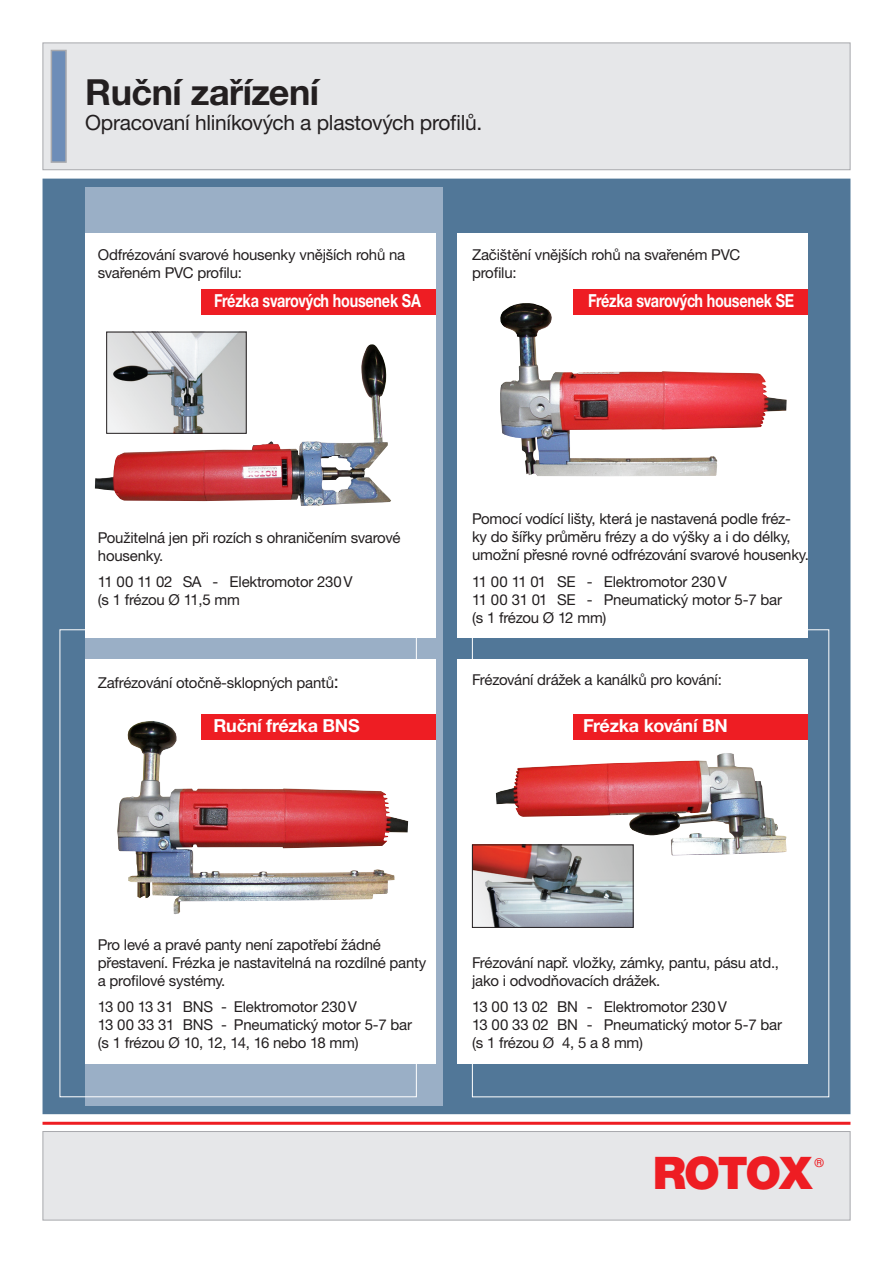
<style>
.page{position:relative;width:893px;height:1263px;background:#fff}
.page>*{position:absolute;margin:0;border:0;box-sizing:border-box;transform-origin:0 0}
.t1{font:900 45px "Helvetica Neue";letter-spacing:-.05em;color:#ee1d23}
.Headline{font:700 36px "Helvetica Neue CE";letter-spacing:-.015em;color:#231f20}
.Headline-2{font:21px "Helvetica Neue CE";letter-spacing:-.015em;color:#231f20}
.Subheadline{font:700 18px "Helvetica Neue CE";letter-spacing:-.015em;color:#fff;scale:.8 1}
.Fließtext{font:700 18px "Helvetica Neue CE";letter-spacing:-.015em;color:#fff}
.Subheadline-2{font:700 18px "Helvetica Neue CE";letter-spacing:-.015em;color:#fff}
.Fließtext-2{font:18px "Helvetica Neue CE";color:#231f20}
.Subheadline-3{font:15px/18px "Helvetica Neue CE";letter-spacing:-.015em;color:#231f20}
.Fließtext-3{font:15px/18px "Helvetica Neue CE";letter-spacing:-.015em;color:#231f20}
.t2{font:12px "Helvetica";color:#ee1d23}
</style>
<div class="page">
<div style="left:43px;top:1131px;width:807px;height:89px;background:#e6e7e9;border:1px solid #a8a9ad"></div>
<div style="left:43px;top:179px;width:807px;height:935px;background:#517798"></div>
<div style="left:85px;top:187px;width:357px;height:919px;background:#9aafc6"></div>
<div style="left:43px;top:43px;width:807px;height:127px;background:#e6e7e9;border:1px solid #a8a9ad"></div>
<hr style="left:43px;top:1122px;width:807px;height:3px;background:#ee1d23">
<div style="left:51px;top:50px;width:16px;height:113px;background:#6d8db8;border:2px solid #a8a9ad"></div>
<div style="left:457px;top:234px;width:351px;height:404px;background:#fff"></div>
<div style="left:457px;top:659px;width:351px;height:404px;background:#fff"></div>
<div style="left:85px;top:234px;width:351px;height:404px;background:#fff"></div>
<div style="left:85px;top:659px;width:351px;height:404px;background:#fff"></div>
<div style="left:202px;top:289px;width:234px;height:26px;background:#ee1d23"></div>
<div style="left:574px;top:289px;width:234px;height:26px;background:#ee1d23"></div>
<div style="left:202px;top:714px;width:234px;height:26px;background:#ee1d23"></div>
<div style="left:574px;top:714px;width:234px;height:26px;background:#ee1d23"></div>
<img style="left:95px;top:344px;width:296px;height:162px">
<img style="left:500px;top:303px;width:287px;height:173px">
<img style="left:496px;top:753px;width:291px;height:102px">
<img style="left:108px;top:334px;width:137px;height:98px">
<div style="left:106px;top:332px;width:141px;height:102px;border:1px solid #231f20"></div>
<img style="left:474px;top:846px;width:158px;height:80px">
<div style="left:472px;top:844px;width:162px;height:84px;border:1px solid #231f20"></div>
<img style="left:117px;top:721px;width:291px;height:193px">
<p class="Headline" style="left:85px;top:70px;width:236px">Ruční zařízení</p>
<p class="Headline-2" style="left:85px;top:110px;width:399px">Opracovaní hliníkových a plastových profilů.</p>
<p class="Subheadline-3" style="left:98px;top:246px;width:309px">Odfrézování svarové housenky vnějších rohů na svařeném PVC profilu:</p>
<p class="Subheadline-3" style="left:472px;top:246px;width:270px">Začištění vnějších rohů na svařeném PVC profilu:</p>
<p class="Subheadline" style="left:214px;top:290px;width:260px">Frézka svarových housenek SA</p>
<p class="Subheadline" style="left:588px;top:290px;width:259px">Frézka svarových housenek SE</p>
<p class="Subheadline-3" style="left:98px;top:528px;width:304px">Použitelná jen při rozích s ohraničením svarové housenky.</p>
<p class="Subheadline-3" style="left:98px;top:573px;width:256px">11 00 11 02 SA - Elektromotor 230 V (s 1 frézou Ø 11,5 mm</p>
<p class="Subheadline-3" style="left:472px;top:510px;width:338px">Pomocí vodící lišty, která je nastavená podle fréz&shy;ky do šířky průměru frézy a do výšky a i do délky, umožní přesné rovné odfrézování svarové housenky.</p>
<p class="Subheadline-3" style="left:472px;top:573px;width:311px">11 00 11 01 SE - Elektromotor 230 V<br>11 00 31 01 SE - Pneumatický motor 5-7 bar (s 1 frézou Ø 12 mm)</p>
<p class="Fließtext-3" style="left:98px;top:674px;width:238px">Zafrézování otočně-sklopných pantů</p>
<p class="Subheadline-3" style="left:472px;top:671px;width:251px">Frézování drážek a kanálků pro kování:</p>
<p class="Fließtext-2" style="left:334px;top:671px;width:7px">:</p>
<p class="Fließtext" style="left:213px;top:715px;width:148px">Ruční frézka BNS</p>
<p class="Subheadline-2" style="left:583px;top:715px;width:146px">Frézka kování BN</p>
<p class="Fließtext-3" style="left:98px;top:935px;width:330px">Pro levé a pravé panty není zapotřebí žádné přestavení. Frézka je nastavitelná na rozdílné panty a profilové systémy.</p>
<p class="Fließtext-3" style="left:98px;top:998px;width:316px">13 00 13 31 BNS - Elektromotor 230 V<br>13 00 33 31 BNS - Pneumatický motor 5-7 bar (s 1 frézou Ø 10, 12, 14, 16 nebo 18 mm)</p>
<p class="Subheadline-3" style="left:472px;top:953px;width:309px">Frézování např. vložky, zámky, pantu, pásu atd., jako i odvodňovacích drážek.</p>
<p class="Subheadline-3" style="left:472px;top:998px;width:311px">13 00 13 02 BN - Elektromotor 230 V<br>13 00 33 02 BN - Pneumatický motor 5-7 bar (s 1 frézou Ø 4, 5 a 8 mm)</p>
<p class="t1" style="left:653px;top:1146px;width:161px">ROTOX</p>
<p class="t2" style="left:815px;top:1156px;width:10px">®</p>
</div>
